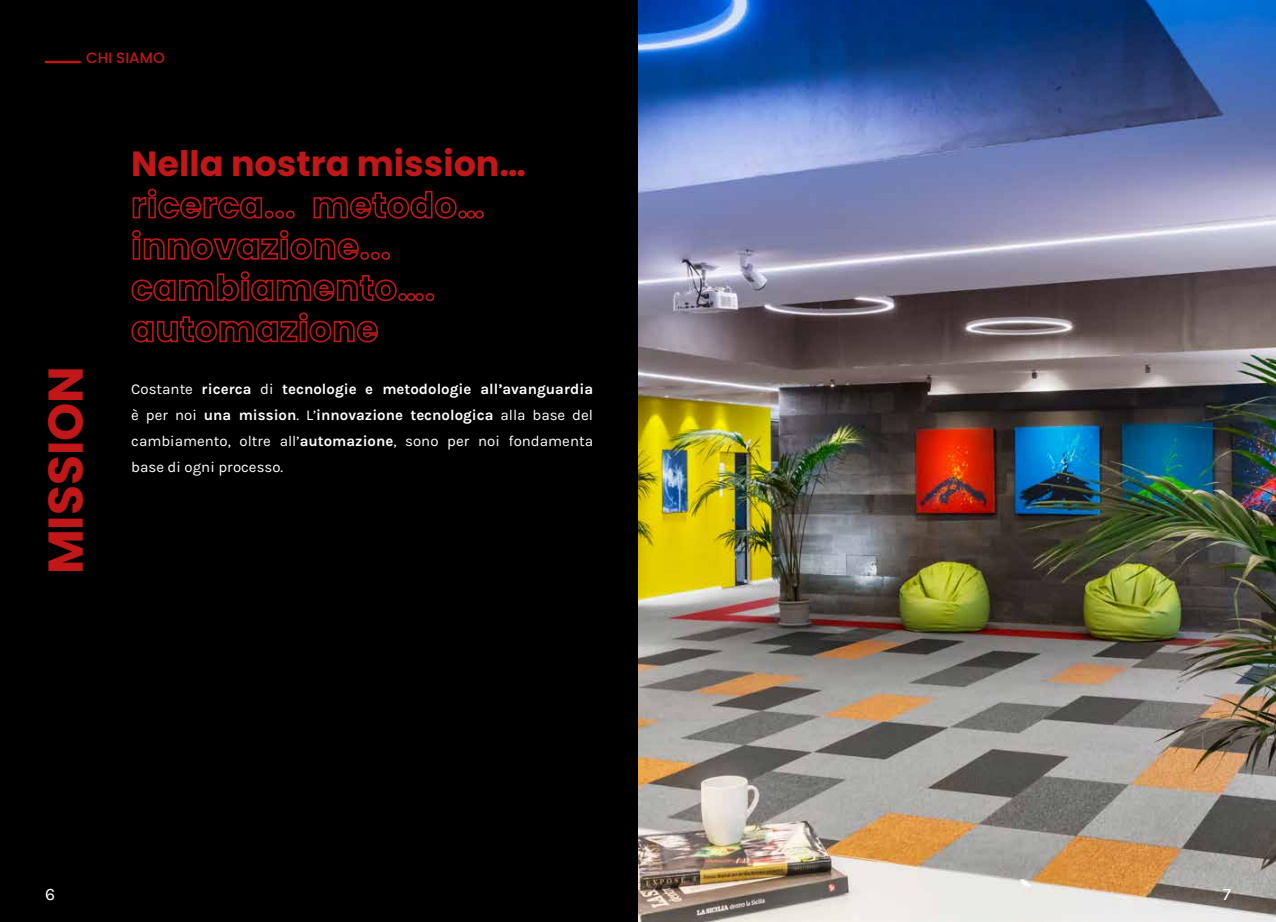
<style>
.page{position:relative;width:1276px;height:922px;background:#fff}
.page>*{position:absolute;margin:0;border:0;box-sizing:border-box;transform-origin:0 0}
.t1{font:700 48.75px "Poppins";color:#c21718}
.t2{font:700 35px "Poppins";color:#c21718}
.t3{font:17.5px "Karla";color:#fff}
.t4{font:15px/26.2px "Karla";color:#fff;text-align:justify}
.t5{font:500 15px "Poppins";color:#c21718}
.s1{font-weight:700}
</style>
<div class="page">
<div style="left:0;top:0;width:1276px;height:921px;background:#000"></div>
<svg style="left:132px;top:188px;width:131px;height:31px"></svg>
<div style="left:265px;top:210px;width:8px;height:8px;border:2px solid #c21718;border-radius:50%"></div>
<div style="left:275px;top:210px;width:9px;height:8px;border:2px solid #c21718;border-radius:50%"></div>
<div style="left:286px;top:210px;width:9px;height:8px;border:2px solid #c21718;border-radius:50%"></div>
<svg style="left:313px;top:190px;width:171px;height:29px"></svg>
<svg style="left:132px;top:230px;width:227px;height:30px"></svg>
<div style="left:360px;top:252px;width:9px;height:8px;border:2px solid #c21718;border-radius:50%"></div>
<div style="left:371px;top:252px;width:8px;height:8px;border:2px solid #c21718;border-radius:50%"></div>
<div style="left:381px;top:252px;width:9px;height:8px;border:2px solid #c21718;border-radius:50%"></div>
<svg style="left:131px;top:271px;width:293px;height:31px"></svg>
<div style="left:425px;top:293px;width:9px;height:8px;border:2px solid #c21718;border-radius:50%"></div>
<svg style="left:131px;top:312px;width:247px;height:31px"></svg>
<hr style="left:45px;top:61px;width:36px;height:2px;background:#c21718">
<img style="left:638px;top:0;width:638px;height:921px">
<p class="t5" style="left:86px;top:49px;width:80px">CHI SIAMO</p>
<h2 class="t2" style="left:131px;top:144px;width:396px">Nella nostra mission…</h2>
<h1 class="t1" style="left:38px;top:574px;width:210px;rotate:-90deg">MISSION</h1>
<p class="t4" style="left:131px;top:375px;width:463px">Costante <span class="s1">ricerca</span> di <span class="s1">tecnologie e metodologie all’avanguardia </span>è per noi <span class="s1">una mission</span>. L’<span class="s1">innovazione tecnologica</span> alla base del cambiamento, oltre all’<span class="s1">automazione</span>, sono per noi fondamenta base di ogni processo.</p>
<p class="t3" style="left:45px;top:884px;width:12px">6</p>
<p class="t3" style="left:1222px;top:884px;width:10px">7</p>
</div>
